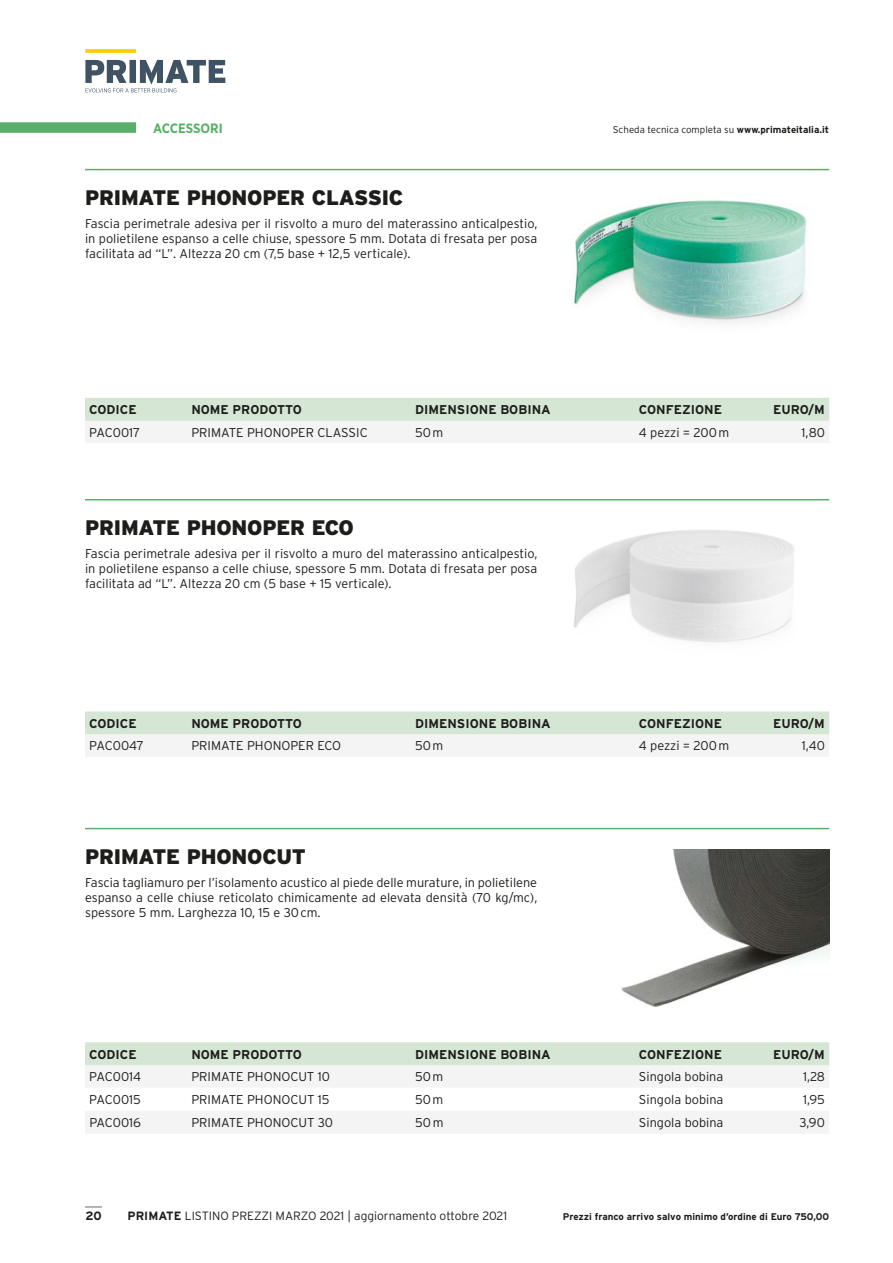
<style>
.page{position:relative;width:893px;height:1263px;background:#fff}
.page>*{position:absolute;margin:0;border:0;box-sizing:border-box;transform-origin:0 0}
.t1{font:900 21px "Interstate";letter-spacing:-.01em;color:#1d1d1b}
.t2{font:700 13.5px "Gotham Narrow";color:#5bae69}
.t3{font:300 12.75px/15px "Interstate";color:#1d1d1b;text-align:justify}
.t4{font:700 12.75px "Interstate";color:#1d1d1b}
.t5{font:300 12px "Interstate";color:#1d1d1b}
.t6{font:700 12px "Interstate";color:#1d1d1b}
.t7{font:700 9.75px "Interstate";color:#1d1d1b}
.t8{font:300 9.75px "Interstate";color:#1d1d1b}
.s1{font-weight:700}
</style>
<div class="page">
<img style="left:573px;top:200px;width:234px;height:123px">
<hr style="left:85px;top:169px;width:744px;height:1px;background:#5bae69">
<svg style="left:85px;top:398px;width:744px;height:45px"></svg>
<img style="left:573px;top:530px;width:221px;height:113px">
<hr style="left:85px;top:499px;width:744px;height:1px;background:#5bae69">
<svg style="left:85px;top:711px;width:744px;height:45px"></svg>
<hr style="left:85px;top:828px;width:744px;height:1px;background:#5bae69">
<img style="left:621px;top:849px;width:208px;height:159px">
<div style="left:85px;top:1042px;width:744px;height:23px;background:#d5e7d4"></div>
<svg style="left:85px;top:1065px;width:744px;height:68px;fill:#f4f4f4"></svg>
<svg style="left:85px;top:49px;width:51px;height:4px"></svg>
<svg style="left:85px;top:60px;width:140px;height:32px"></svg>
<div style="left:0;top:122px;width:136px;height:11px;background:#5bae69"></div>
<svg style="left:85px;top:1206px;width:17px;height:2px"></svg>
<p class="t2" style="left:153px;top:119px;width:71px">ACCESSORI</p>
<p class="t8" style="left:613px;top:124px;width:218px">Scheda tecnica completa su <span class="s1">www.primateitalia.it</span></p>
<h1 class="t1" style="left:85px;top:185px;width:320px">PRIMATE PHONOPER CLASSIC</h1>
<p class="t3" style="left:85px;top:216px;width:454px">Fascia perimetrale adesiva per il risvolto a muro del materassino anticalpestio, in polietilene espanso a celle chiuse, spessore 5 mm. Dotata di fresata per posa facilitata ad “L”. Altezza 20 cm (7,5 base + 12,5 verticale).</p>
<p class="t4" style="left:89px;top:403px;width:49px">CODICE</p>
<p class="t4" style="left:191px;top:403px;width:112px">NOME PRODOTTO</p>
<p class="t4" style="left:415px;top:403px;width:137px">DIMENSIONE BOBINA</p>
<p class="t4" style="left:639px;top:403px;width:85px">CONFEZIONE</p>
<p class="t4" style="left:773px;top:403px;width:53px">EURO/M</p>
<p class="t3" style="left:89px;top:425px;width:52px">PAC0017</p>
<p class="t3" style="left:191px;top:425px;width:178px">PRIMATE PHONOPER CLASSIC</p>
<p class="t3" style="left:415px;top:425px;width:30px">50 m</p>
<p class="t3" style="left:639px;top:425px;width:92px">4 pezzi = 200 m</p>
<p class="t3" style="left:802px;top:425px;width:25px">1,80</p>
<h1 class="t1" style="left:85px;top:515px;width:270px">PRIMATE PHONOPER ECO</h1>
<p class="t3" style="left:85px;top:546px;width:454px">Fascia perimetrale adesiva per il risvolto a muro del materassino anticalpestio, in polietilene espanso a celle chiuse, spessore 5 mm. Dotata di fresata per posa facilitata ad “L”. Altezza 20 cm (5 base + 15 verticale).</p>
<p class="t4" style="left:89px;top:716px;width:49px">CODICE</p>
<p class="t4" style="left:191px;top:716px;width:112px">NOME PRODOTTO</p>
<p class="t4" style="left:415px;top:716px;width:137px">DIMENSIONE BOBINA</p>
<p class="t4" style="left:639px;top:716px;width:85px">CONFEZIONE</p>
<p class="t4" style="left:773px;top:716px;width:53px">EURO/M</p>
<p class="t3" style="left:89px;top:738px;width:56px">PAC0047</p>
<p class="t3" style="left:191px;top:738px;width:151px">PRIMATE PHONOPER ECO</p>
<p class="t3" style="left:415px;top:738px;width:30px">50 m</p>
<p class="t3" style="left:639px;top:738px;width:92px">4 pezzi = 200 m</p>
<p class="t3" style="left:802px;top:738px;width:25px">1,40</p>
<h1 class="t1" style="left:85px;top:844px;width:222px">PRIMATE PHONOCUT</h1>
<p class="t3" style="left:85px;top:875px;width:454px">Fascia tagliamuro per l’isolamento acustico al piede delle murature, in polietilene espanso a celle chiuse reticolato chimicamente ad elevata densità (70 kg/mc), spessore 5 mm. Larghezza 10, 15 e 30 cm.</p>
<p class="t4" style="left:89px;top:1047px;width:49px">CODICE</p>
<p class="t4" style="left:191px;top:1047px;width:112px">NOME PRODOTTO</p>
<p class="t4" style="left:415px;top:1047px;width:137px">DIMENSIONE BOBINA</p>
<p class="t4" style="left:639px;top:1047px;width:85px">CONFEZIONE</p>
<p class="t4" style="left:773px;top:1047px;width:53px">EURO/M</p>
<p class="t3" style="left:89px;top:1069px;width:53px">PAC0014</p>
<p class="t3" style="left:191px;top:1069px;width:140px">PRIMATE PHONOCUT 10</p>
<p class="t3" style="left:415px;top:1069px;width:30px">50 m</p>
<p class="t3" style="left:639px;top:1069px;width:86px">Singola bobina</p>
<p class="t3" style="left:803px;top:1069px;width:23px">1,28</p>
<p class="t3" style="left:89px;top:1092px;width:53px">PAC0015</p>
<p class="t3" style="left:191px;top:1092px;width:140px">PRIMATE PHONOCUT 15</p>
<p class="t3" style="left:415px;top:1092px;width:30px">50 m</p>
<p class="t3" style="left:639px;top:1092px;width:86px">Singola bobina</p>
<p class="t3" style="left:803px;top:1092px;width:23px">1,95</p>
<p class="t3" style="left:89px;top:1115px;width:53px">PAC0016</p>
<p class="t3" style="left:191px;top:1115px;width:143px">PRIMATE PHONOCUT 30</p>
<p class="t3" style="left:415px;top:1115px;width:30px">50 m</p>
<p class="t3" style="left:639px;top:1115px;width:86px">Singola bobina</p>
<p class="t3" style="left:800px;top:1115px;width:27px">3,90</p>
<p class="t6" style="left:85px;top:1209px;width:18px">20</p>
<p class="t5" style="left:128px;top:1209px;width:381px"><span class="s1">PRIMATE</span> LISTINO PREZZI MARZO 2021 | aggiornamento ottobre 2021</p>
<p class="t7" style="left:563px;top:1211px;width:268px">Prezzi franco arrivo salvo minimo d’ordine di Euro 750,00</p>
</div>
